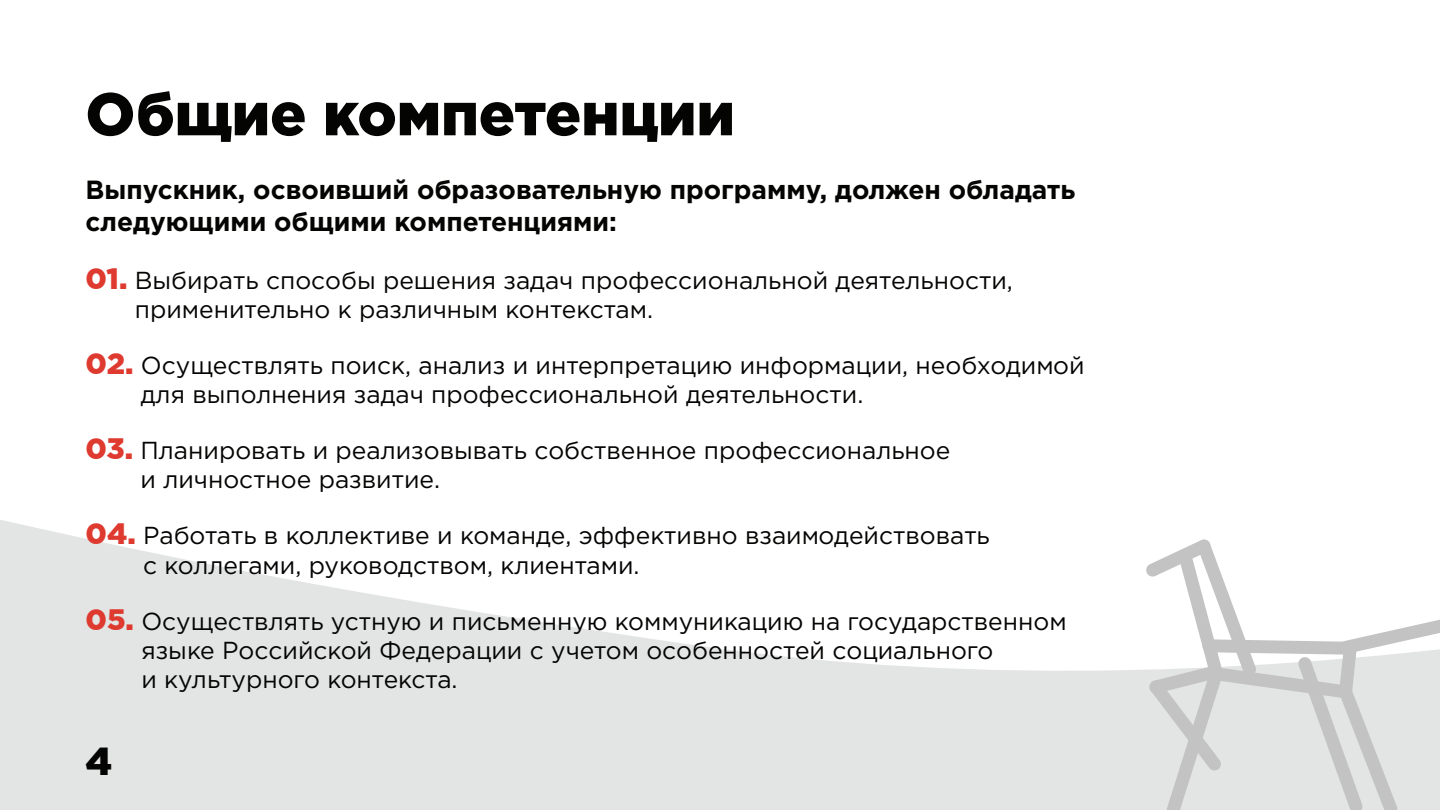
<style>
.page{position:relative;width:1440px;height:810px;background:#fff}
.page>*{position:absolute;margin:0;border:0;box-sizing:border-box;transform-origin:0 0}
.t1{font:900 60px "Gotham Pro";color:#040503}
.t2{font:900 39px "Gotham Pro";color:#040503}
.t3{font:700 26.25px/31.5px "Gotham Pro";color:#040503}
.t4{font:24.6px/29.5px "Gotham Pro";color:#040503}
.s1{font-weight:900;font-size:29.47px;color:#de3a2f}
</style>
<div class="page">
<svg style="left:0;top:520px;width:1145px;height:290px;fill:#e3e4e4"></svg>
<svg style="left:1145px;top:539px;width:295px;height:271px"></svg>
<h1 class="t1" style="left:86px;top:79px;width:651px">Общие компетенции</h1>
<p class="t3" style="left:86px;top:173px;width:991px">Выпускник, освоивший образовательную программу, должен обладать следующими общими компетенциями:</p>
<p class="t4" style="left:135px;top:265px;width:880px;text-indent:-49px"><span class="s1">01.</span> Выбирать способы решения задач профессиональной деятельности, применительно к различным контекстам.</p>
<p class="t4" style="left:141px;top:350px;width:945px;text-indent:-55px"><span class="s1">02.</span> Осуществлять поиск, анализ и интерпретацию информации, необходимой для выполнения задач профессиональной деятельности.</p>
<p class="t4" style="left:141px;top:436px;width:811px;text-indent:-55px"><span class="s1">03.</span> Планировать и реализовывать собственное профессиональное и личностное развитие.</p>
<p class="t4" style="left:143px;top:521px;width:848px;text-indent:-58px"><span class="s1">04.</span> Работать в коллективе и команде, эффективно взаимодействовать с коллегами, руководством, клиентами.</p>
<p class="t4" style="left:141px;top:606px;width:927px;text-indent:-56px"><span class="s1">05.</span> Осуществлять устную и письменную коммуникацию на государственном языке Российской Федерации с учетом особенностей социального<br>и культурного контекста.</p>
<h2 class="t2" style="left:86px;top:738px;width:28px">4</h2>
</div>
